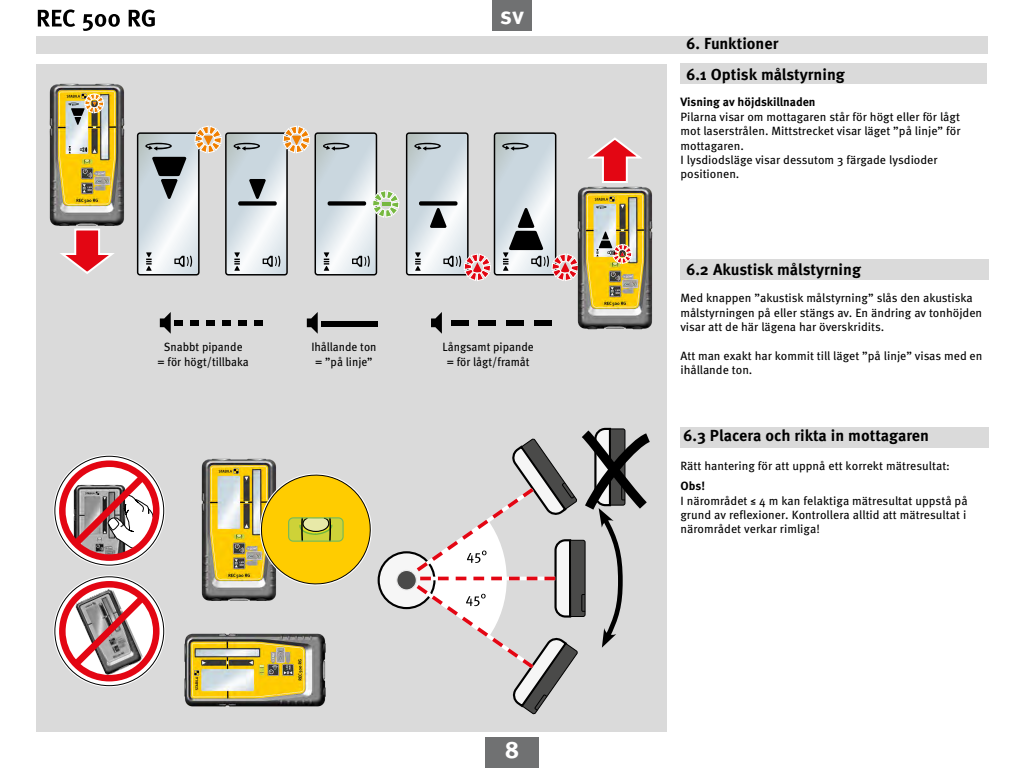
<style>
.page{position:relative;width:1024px;height:768px;background:#fff}
.page>*{position:absolute;margin:0;border:0;box-sizing:border-box;transform-origin:0 0}
.t1{font:700 24px "Meta Pro";color:#fff}
.t2{font:700 16px "Meta Pro";color:#000}
.t3{font:12px/14.4px "Meta Pro";color:#000}
.t4{font:12px/14.4px "Meta Pro";color:#000;text-align:center;scale:.95 1}
.t5{font:700 12px "Meta Pro";letter-spacing:-.005em;color:#000}
</style>
<div class="page">
<svg style="left:38px;top:9px;width:117px;height:22px"></svg>
<div style="left:485px;top:738px;width:54px;height:30px;background:#707172"></div>
<div style="left:492px;top:0;width:40px;height:30px;background:#707172"></div>
<div style="left:36px;top:64px;width:630px;height:668px;background:#dadada"></div>
<div style="left:379px;top:552px;width:55px;height:56px;background:#f6f6f6;border-radius:50%"></div>
<div style="left:378px;top:551px;width:58px;height:58px;border:2px solid #000;border-radius:50%"></div>
<svg style="left:397px;top:570px;width:19px;height:20px"></svg>
<div style="left:396px;top:570px;width:21px;height:21px;border:1px solid #e9e9e9;border-radius:50%"></div>
<img style="left:202px;top:458px;width:74px;height:143px">
<svg style="left:256px;top:470px;width:116px;height:119px"></svg>
<img style="left:184px;top:633px;width:141px;height:74px">
<svg style="left:53px;top:575px;width:112px;height:112px"></svg>
<svg style="left:59px;top:581px;width:101px;height:100px;background:#cb9598"></svg>
<svg style="left:55px;top:456px;width:109px;height:109px"></svg>
<svg style="left:59px;top:460px;width:101px;height:101px;background:#cb9498"></svg>
<svg style="left:405px;top:427px;width:245px;height:288px"></svg>
<div style="left:680px;top:64px;width:307px;height:20px;background:#dadada"></div>
<div style="left:36px;top:36px;width:951px;height:17px;background:#dadada"></div>
<div style="left:680px;top:259px;width:309px;height:21px;background:#dadada"></div>
<div style="left:680px;top:427px;width:309px;height:21px;background:#dadada"></div>
<svg style="left:60px;top:228px;width:54px;height:46px"></svg>
<svg style="left:431px;top:312px;width:11px;height:22px"></svg>
<div style="left:451px;top:320px;width:17px;height:6px;background:#000"></div>
<div style="left:479px;top:320px;width:17px;height:6px;background:#000"></div>
<div style="left:507px;top:320px;width:17px;height:6px;background:#000"></div>
<div style="left:535px;top:320px;width:17px;height:6px;background:#000"></div>
<svg style="left:160px;top:312px;width:11px;height:22px"></svg>
<div style="left:175px;top:320px;width:8px;height:6px;background:#000"></div>
<div style="left:190px;top:320px;width:9px;height:6px;background:#000"></div>
<div style="left:206px;top:320px;width:9px;height:6px;background:#000"></div>
<div style="left:222px;top:320px;width:9px;height:6px;background:#000"></div>
<div style="left:238px;top:320px;width:9px;height:6px;background:#000"></div>
<div style="left:254px;top:320px;width:9px;height:6px;background:#000"></div>
<svg style="left:307px;top:312px;width:11px;height:22px"></svg>
<div style="left:321px;top:321px;width:57px;height:6px;background:#000"></div>
<img style="left:50px;top:83px;width:75px;height:143px">
<svg style="left:69px;top:146px;width:2px;height:7px"></svg>
<svg style="left:80px;top:147px;width:7px;height:5px"></svg>
<svg style="left:68px;top:93px;width:36px;height:32px"></svg>
<div style="left:137px;top:132px;width:63px;height:144px;border:1px solid #000;border-radius:2px"></div>
<svg style="left:138px;top:125px;width:262px;height:150px"></svg>
<div style="left:406px;top:132px;width:63px;height:144px;border:1px solid #000;border-radius:2px"></div>
<img style="left:577px;top:187px;width:75px;height:142px">
<svg style="left:407px;top:133px;width:235px;height:149px"></svg>
<h1 class="t1" style="left:500px;top:-3px;width:25px">sv</h1>
<p class="t4" style="left:158px;top:339px;width:98px">Snabbt pipande<br>= för högt/tillbaka</p>
<p class="t4" style="left:311px;top:339px;width:70px">Ihållande ton = ”på linje”</p>
<p class="t4" style="left:443px;top:339px;width:97px">Långsamt pipande = för lågt/framåt</p>
<h1 class="t1" style="left:505px;top:731px;width:16px">8</h1>
<h2 class="t2" style="left:686px;top:31px;width:94px">6. Funktioner</h2>
<h2 class="t2" style="left:686px;top:61px;width:160px">6.1 Optisk målstyrning</h2>
<p class="t5" style="left:680px;top:93px;width:137px">Visning av höjdskillnaden</p>
<p class="t3" style="left:680px;top:109px;width:282px">Pilarna visar om mottagaren står för högt eller för lågt mot laserstrålen. Mittstrecket visar läget ”på linje” för mottagaren.<br>I lysdiodsläge visar dessutom 3 färgade lysdioder positionen.</p>
<h2 class="t2" style="left:686px;top:257px;width:176px">6.2 Akustisk målstyrning</h2>
<p class="t3" style="left:680px;top:290px;width:303px">Med knappen ”akustisk målstyrning” slås den akustiska målstyrningen på eller stängs av. En ändring av tonhöjden visar att de här lägena har överskridits.</p>
<p class="t3" style="left:680px;top:348px;width:304px">Att man exakt har kommit till läget ”på linje” visas med en ihållande ton.</p>
<h2 class="t2" style="left:683px;top:423px;width:247px">6.3 Placera och rikta in mottagaren</h2>
<p class="t3" style="left:680px;top:458px;width:271px">Rätt hantering för att uppnå ett korrekt mätresultat:</p>
<p class="t5" style="left:680px;top:477px;width:26px">Obs!</p>
<p class="t3" style="left:680px;top:492px;width:289px;text-align:justify">I närområdet ≤ 4 m kan felaktiga mätresultat uppstå på grund av reflexioner. Kontrollera alltid att mätresultat i närområdet verkar rimliga!</p>
</div>
